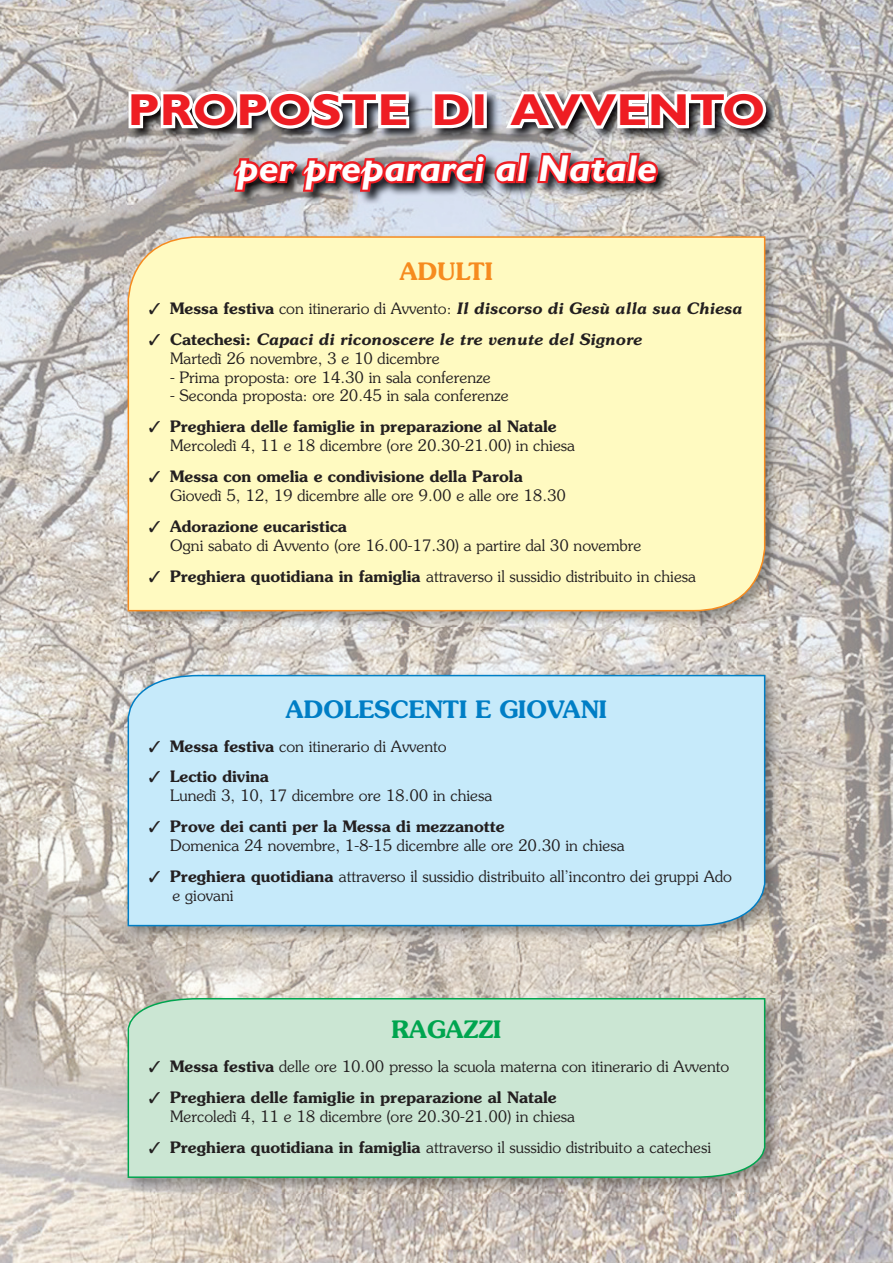
<style>
.page{position:relative;width:893px;height:1263px;background:#fff}
.page>*{position:absolute;margin:0;border:0;box-sizing:border-box;transform-origin:0 0}
.t1{font:700 45px "Gill Sans";color:#ee1d23;scale:1.1 1}
.t2{font:italic 700 37.5px "Gill Sans";color:#fff;scale:1.05 1}
.t3{font:600 24px "Souvenir";color:#007ec5}
.t4{font:600 24px "Souvenir";color:#00a54f}
.t5{font:600 24px "Souvenir";color:#f68b1f}
.t6{font:300 15.75px/18.9px "Souvenir";color:#231f20}
.t7{font:italic 600 15.75px/18.9px "Souvenir";color:#231f20}
.s1{font-style:normal}
.s2{font-weight:300;font-style:normal}
.s3{font-weight:600}
</style>
<div class="page">
<img style="left:0;top:0;width:156px;height:1263px">
<img style="left:156px;top:0;width:737px;height:104px">
<img style="left:737px;top:104px;width:156px;height:1159px">
<img style="left:156px;top:205px;width:581px;height:28px">
<img style="left:156px;top:627px;width:581px;height:44px">
<img style="left:156px;top:942px;width:581px;height:53px">
<img style="left:156px;top:1193px;width:581px;height:70px">
<img style="left:127px;top:90px;width:652px;height:115px">
<svg style="left:125px;top:88px;width:287px;height:44px"></svg>
<svg style="left:429px;top:88px;width:46px;height:43px"></svg>
<div style="left:472px;top:91px;width:15px;height:37px;border:6px solid #fff"></div>
<svg style="left:501px;top:86px;width:268px;height:46px"></svg>
<img style="left:231px;top:150px;width:430px;height:44px">
<img style="left:124px;top:233px;width:657px;height:394px">
<div style="left:127px;top:236px;width:639px;height:376px;background:#fffac1"></div>
<img style="left:124px;top:671px;width:657px;height:271px">
<div style="left:127px;top:674px;width:639px;height:253px;background:#c6eafa"></div>
<img style="left:124px;top:995px;width:657px;height:198px">
<div style="left:127px;top:997px;width:639px;height:182px;background:#cbe6d3"></div>
<h1 class="t1" style="left:127px;top:83px;width:581px">PROPOSTE DI AVVENTO</h1>
<h2 class="t2" style="left:236px;top:146px;width:403px">per prepararci al Natale</h2>
<h3 class="t5" style="left:400px;top:256px;width:94px">ADULTI</h3>
<p class="t7" style="left:149px;top:299px;width:595px">✓ <span class="s1">Messa festiva</span> <span class="s2">con itinerario di Avvento:</span> Il discorso di Gesù alla sua Chiesa</p>
<p class="t7" style="left:170px;top:330px;width:473px;text-indent:-21px">✓ <span class="s1">Catechesi:</span> Capaci di riconoscere le tre venute del Signore<br><span class="s2">Martedì 26 novembre, 3 e 10 dicembre</span></p>
<p class="t6" style="left:170px;top:367px;width:322px">- Prima proposta: ore 14.30 in sala conferenze</p>
<p class="t6" style="left:170px;top:386px;width:340px">- Seconda proposta: ore 20.45 in sala conferenze</p>
<p class="t6" style="left:170px;top:417px;width:406px;text-indent:-21px">✓ <span class="s3">Preghiera delle famiglie in preparazione al Natale<br></span>Mercoledì 4, 11 e 18 dicembre (ore 20.30-21.00) in chiesa</p>
<p class="t6" style="left:170px;top:467px;width:397px;text-indent:-21px">✓ <span class="s3">Messa con omelia e condivisione della Parola<br></span>Giovedì 5, 12, 19 dicembre alle ore 9.00 e alle ore 18.30</p>
<p class="t6" style="left:170px;top:517px;width:473px;text-indent:-21px">✓ <span class="s3">Adorazione eucaristica<br></span>Ogni sabato di Avvento (ore 16.00-17.30) a partire dal 30 novembre</p>
<p class="t6" style="left:149px;top:567px;width:549px">✓ <span class="s3">Preghiera quotidiana in famiglia</span> attraverso il sussidio distribuito in chiesa</p>
<h3 class="t3" style="left:286px;top:694px;width:323px">ADOLESCENTI E GIOVANI</h3>
<p class="t6" style="left:149px;top:736px;width:299px">✓ <span class="s3">Messa festiva</span> con itinerario di Avvento</p>
<p class="t6" style="left:170px;top:767px;width:324px;text-indent:-21px">✓ <span class="s3">Lectio divina<br></span>Lunedì 3, 10, 17 dicembre ore 18.00 in chiesa</p>
<p class="t6" style="left:170px;top:817px;width:456px;text-indent:-21px">✓ <span class="s3">Prove dei canti per la Messa di mezzanotte<br></span>Domenica 24 novembre, 1-8-15 dicembre alle ore 20.30 in chiesa</p>
<p class="t6" style="left:172px;top:867px;width:561px;text-indent:-24px">✓ <span class="s3">Preghiera quotidiana</span> attraverso il sussidio distribuito all’incontro dei gruppi Ado e giovani</p>
<h3 class="t4" style="left:391px;top:1014px;width:111px">RAGAZZI</h3>
<p class="t6" style="left:149px;top:1057px;width:582px">✓ <span class="s3">Messa festiva</span> delle ore 10.00 presso la scuola materna con itinerario di Avvento</p>
<p class="t6" style="left:170px;top:1088px;width:406px;text-indent:-21px">✓ <span class="s3">Preghiera delle famiglie in preparazione al Natale<br></span>Mercoledì 4, 11 e 18 dicembre (ore 20.30-21.00) in chiesa</p>
<p class="t6" style="left:149px;top:1138px;width:564px">✓ <span class="s3">Preghiera quotidiana in famiglia</span> attraverso il sussidio distribuito a catechesi</p>
</div>
